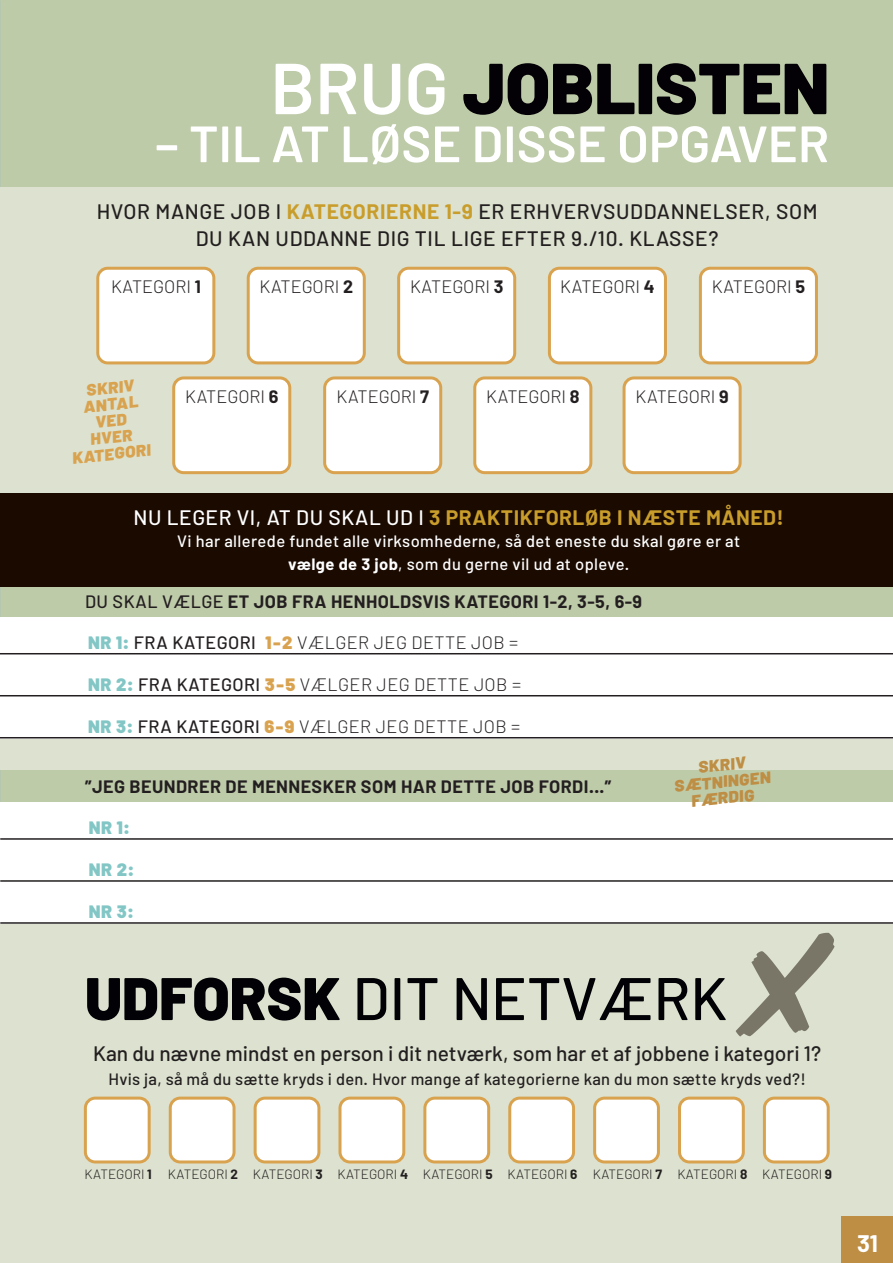
<style>
.page{position:relative;width:893px;height:1263px;background:#becba9}
.page>*{position:absolute;margin:0;border:0;box-sizing:border-box;transform-origin:0 0}
.t1{font:900 72px "Barlow";color:#030105}
.t2{font:500 60px "Barlow";color:#020206}
.t3{font:600 51px "Barlow";color:#fff}
.t4{font:700 24px "Barlow";color:#fff}
.t5{font:500 21px/27px "Barlow";letter-spacing:.015em;color:#231f20;text-align:center}
.t6{font:700 21px "Barlow";letter-spacing:.025em;color:#c99d2b}
.t7{font:300 18px "Barlow";letter-spacing:.025em;color:#231f20}
.t8{font:700 18px "Barlow";letter-spacing:.025em;color:#231f20}
.t9{font:300 18px "Barlow";color:#231f20}
.t10{font:900 18px "Barlow";color:#82c6c5}
.t11{font:500 16.5px/22.5px "Barlow";letter-spacing:.025em;color:#fff;text-align:center}
.t12{font:500 16.5px "Barlow";letter-spacing:.02em;color:#231f20}
.t13{font:900 16.5px "Barlow";color:#d9a24f}
.t14{font:900 16.5px/16.5px "Barlow";color:#be8e44;text-align:center}
.t15{font:300 13.5px "Barlow";color:#231f20}
.s1{font-weight:600;color:#fff}
.s2{font-weight:700;color:#c99d2b}
.s3{font-weight:700}
.s4{font-weight:500;color:#fff}
.s5{font-weight:500}
.s6{font-weight:900;color:#82c6c5}
.s7{font-weight:900;color:#d9a24f}
.s8{font-weight:900}
</style>
<div class="page">
<div style="left:0;top:187px;width:893px;height:400px;background:#dce2cf"></div>
<div style="left:0;top:734px;width:893px;height:36px;background:#dce2cf"></div>
<div style="left:0;top:923px;width:893px;height:340px;background:#dce2cf"></div>
<div style="left:0;top:617px;width:893px;height:121px;background:#fff"></div>
<hr style="left:0;top:653px;width:893px;height:1px;background:#231f20">
<hr style="left:0;top:695px;width:893px;height:1px;background:#231f20">
<hr style="left:0;top:737px;width:893px;height:1px;background:#231f20">
<div style="left:98px;top:268px;width:116px;height:95px;background:#fff;border-radius:10px"></div>
<div style="left:96px;top:267px;width:119px;height:97px;border:3px solid #d9a24f;border-radius:10px"></div>
<div style="left:700px;top:268px;width:116px;height:95px;background:#fff;border-radius:10px"></div>
<div style="left:699px;top:267px;width:119px;height:97px;border:3px solid #d9a24f;border-radius:10px"></div>
<div style="left:248px;top:268px;width:116px;height:95px;background:#fff;border-radius:10px"></div>
<div style="left:247px;top:267px;width:119px;height:97px;border:3px solid #d9a24f;border-radius:10px"></div>
<div style="left:399px;top:268px;width:116px;height:95px;background:#fff;border-radius:10px"></div>
<div style="left:397px;top:267px;width:119px;height:97px;border:3px solid #d9a24f;border-radius:10px"></div>
<div style="left:549px;top:268px;width:116px;height:95px;background:#fff;border-radius:10px"></div>
<div style="left:548px;top:267px;width:119px;height:97px;border:3px solid #d9a24f;border-radius:10px"></div>
<div style="left:174px;top:378px;width:116px;height:95px;background:#fff;border-radius:10px"></div>
<div style="left:172px;top:376px;width:119px;height:98px;border:3px solid #d9a24f;border-radius:10px"></div>
<div style="left:325px;top:378px;width:116px;height:95px;background:#fff;border-radius:10px"></div>
<div style="left:323px;top:376px;width:119px;height:98px;border:3px solid #d9a24f;border-radius:10px"></div>
<div style="left:475px;top:378px;width:116px;height:95px;background:#fff;border-radius:10px"></div>
<div style="left:473px;top:376px;width:119px;height:98px;border:3px solid #d9a24f;border-radius:10px"></div>
<div style="left:624px;top:378px;width:116px;height:95px;background:#fff;border-radius:10px"></div>
<div style="left:623px;top:376px;width:119px;height:98px;border:3px solid #d9a24f;border-radius:10px"></div>
<div style="left:0;top:493px;width:893px;height:94px;background:#1a0a00"></div>
<div style="left:85px;top:1098px;width:64px;height:64px;background:#fff;border-radius:10px"></div>
<div style="left:84px;top:1096px;width:67px;height:67px;border:3px solid #d9a24f;border-radius:10px"></div>
<div style="left:170px;top:1098px;width:64px;height:64px;background:#fff;border-radius:10px"></div>
<div style="left:169px;top:1096px;width:67px;height:67px;border:3px solid #d9a24f;border-radius:10px"></div>
<div style="left:255px;top:1098px;width:64px;height:64px;background:#fff;border-radius:10px"></div>
<div style="left:254px;top:1096px;width:66px;height:67px;border:3px solid #d9a24f;border-radius:10px"></div>
<div style="left:340px;top:1098px;width:64px;height:64px;background:#fff;border-radius:10px"></div>
<div style="left:338px;top:1096px;width:67px;height:67px;border:3px solid #d9a24f;border-radius:10px"></div>
<div style="left:425px;top:1098px;width:64px;height:64px;background:#fff;border-radius:10px"></div>
<div style="left:423px;top:1096px;width:67px;height:67px;border:3px solid #d9a24f;border-radius:10px"></div>
<div style="left:510px;top:1098px;width:64px;height:64px;background:#fff;border-radius:10px"></div>
<div style="left:508px;top:1096px;width:67px;height:67px;border:3px solid #d9a24f;border-radius:10px"></div>
<div style="left:595px;top:1098px;width:63px;height:64px;background:#fff;border-radius:10px"></div>
<div style="left:593px;top:1096px;width:67px;height:67px;border:3px solid #d9a24f;border-radius:10px"></div>
<div style="left:679px;top:1098px;width:64px;height:64px;background:#fff;border-radius:10px"></div>
<div style="left:678px;top:1096px;width:67px;height:67px;border:3px solid #d9a24f;border-radius:10px"></div>
<div style="left:764px;top:1098px;width:64px;height:64px;background:#fff;border-radius:10px"></div>
<div style="left:763px;top:1096px;width:67px;height:67px;border:3px solid #d9a24f;border-radius:10px"></div>
<div style="left:0;top:802px;width:893px;height:121px;background:#fff"></div>
<hr style="left:0;top:838px;width:893px;height:2px;background:#231f20">
<hr style="left:0;top:880px;width:893px;height:2px;background:#231f20">
<hr style="left:0;top:922px;width:893px;height:2px;background:#231f20">
<svg style="left:736px;top:933px;width:98px;height:103px"></svg>
<div style="left:842px;top:1216px;width:51px;height:47px;background:#be8e44"></div>
<h1 class="t1" style="left:270px;top:44px;width:560px"><span class="s1">BRUG</span> JOBLISTEN</h1>
<h3 class="t3" style="left:155px;top:112px;width:676px">– TIL AT LØSE DISSE OPGAVER</h3>
<p class="t5" style="left:97px;top:197px;width:722px">HVOR MANGE JOB I <span class="s2">KATEGORIERNE 1-9</span> ER ERHVERVSUDDANNELSER, SOM<br>DU KAN UDDANNE DIG TIL LIGE EFTER 9./10. KLASSE?</p>
<p class="t9" style="left:111px;top:275px;width:91px">KATEGORI <span class="s3">1</span></p>
<p class="t9" style="left:260px;top:275px;width:95px">KATEGORI <span class="s3">2</span></p>
<p class="t9" style="left:410px;top:275px;width:95px">KATEGORI <span class="s3">3</span></p>
<p class="t9" style="left:560px;top:275px;width:96px">KATEGORI <span class="s3">4</span></p>
<p class="t9" style="left:712px;top:275px;width:95px">KATEGORI <span class="s3">5</span></p>
<p class="t13" style="left:85px;top:380px;width:50px;rotate:-6deg">SKRIV</p>
<p class="t13" style="left:82px;top:397px;width:57px;rotate:-6deg">ANTAL</p>
<p class="t13" style="left:89px;top:429px;width:44px;rotate:-6deg">HVER</p>
<p class="t13" style="left:71px;top:448px;width:80px;rotate:-6deg">KATEGORI</p>
<p class="t9" style="left:185px;top:385px;width:95px">KATEGORI <span class="s3">6</span></p>
<p class="t9" style="left:337px;top:385px;width:94px">KATEGORI <span class="s3">7</span></p>
<p class="t9" style="left:486px;top:385px;width:95px">KATEGORI <span class="s3">8</span></p>
<p class="t9" style="left:636px;top:385px;width:95px">KATEGORI <span class="s3">9</span></p>
<p class="t6" style="left:133px;top:504px;width:652px"><span class="s4">NU LEGER VI, AT DU SKAL UD I</span> 3 PRAKTIKFORLØB I NÆSTE MÅNED!</p>
<p class="t11" style="left:177px;top:530px;width:564px">Vi har allerede fundet alle virksomhederne, så det eneste du skal gøre er at <span class="s3">vælge de 3 job</span>, som du gerne vil ud at opleve.</p>
<p class="t8" style="left:85px;top:590px;width:559px"><span class="s5">DU SKAL VÆLGE</span> ET JOB FRA HENHOLDSVIS KATEGORI 1-2, 3-5, 6-9</p>
<p class="t7" style="left:88px;top:631px;width:432px"><span class="s6">NR 1:</span> <span class="s5">FRA KATEGORI</span> <span class="s7">1-2</span> VÆLGER JEG DETTE JOB =</p>
<p class="t7" style="left:88px;top:673px;width:434px"><span class="s6">NR 2:</span> <span class="s5">FRA KATEGORI</span> <span class="s7">3-5</span> VÆLGER JEG DETTE JOB =</p>
<p class="t7" style="left:88px;top:715px;width:434px"><span class="s6">NR 3:</span> <span class="s5">FRA KATEGORI</span> <span class="s7">6-9</span> VÆLGER JEG DETTE JOB =</p>
<p class="t8" style="left:85px;top:775px;width:528px">”JEG BEUNDRER DE MENNESKER SOM HAR DETTE JOB FORDI...”</p>
<p class="t10" style="left:89px;top:816px;width:43px">NR 1:</p>
<p class="t10" style="left:89px;top:858px;width:47px">NR 2:</p>
<p class="t10" style="left:89px;top:900px;width:47px">NR 3:</p>
<p class="t14" style="left:672px;top:762px;width:98px;rotate:-6deg">SKRIV<br>SÆTNINGEN<br>FÆRDIG</p>
<h2 class="t2" style="left:85px;top:961px;width:644px"><span class="s8">UDFORSK</span> DIT NETVÆRK</h2>
<p class="t5" style="left:93px;top:1039px;width:729px">Kan du nævne mindst en person i dit netværk, som har et af jobbene i kategori 1?</p>
<p class="t12" style="left:108px;top:1069px;width:699px">Hvis ja, så må du sætte kryds i den. Hvor mange af kategorierne kan du mon sætte kryds ved?!</p>
<p class="t15" style="left:85px;top:1166px;width:749px">KATEGORI <span class="s3">1</span> KATEGORI <span class="s3">2</span> KATEGORI <span class="s3">3</span> KATEGORI <span class="s3">4</span> KATEGORI <span class="s3">5</span> KATEGORI <span class="s3">6</span> KATEGORI <span class="s3">7</span> KATEGORI <span class="s3">8</span> KATEGORI <span class="s3">9</span></p>
<p class="t4" style="left:857px;top:1228px;width:22px">31</p>
</div>
